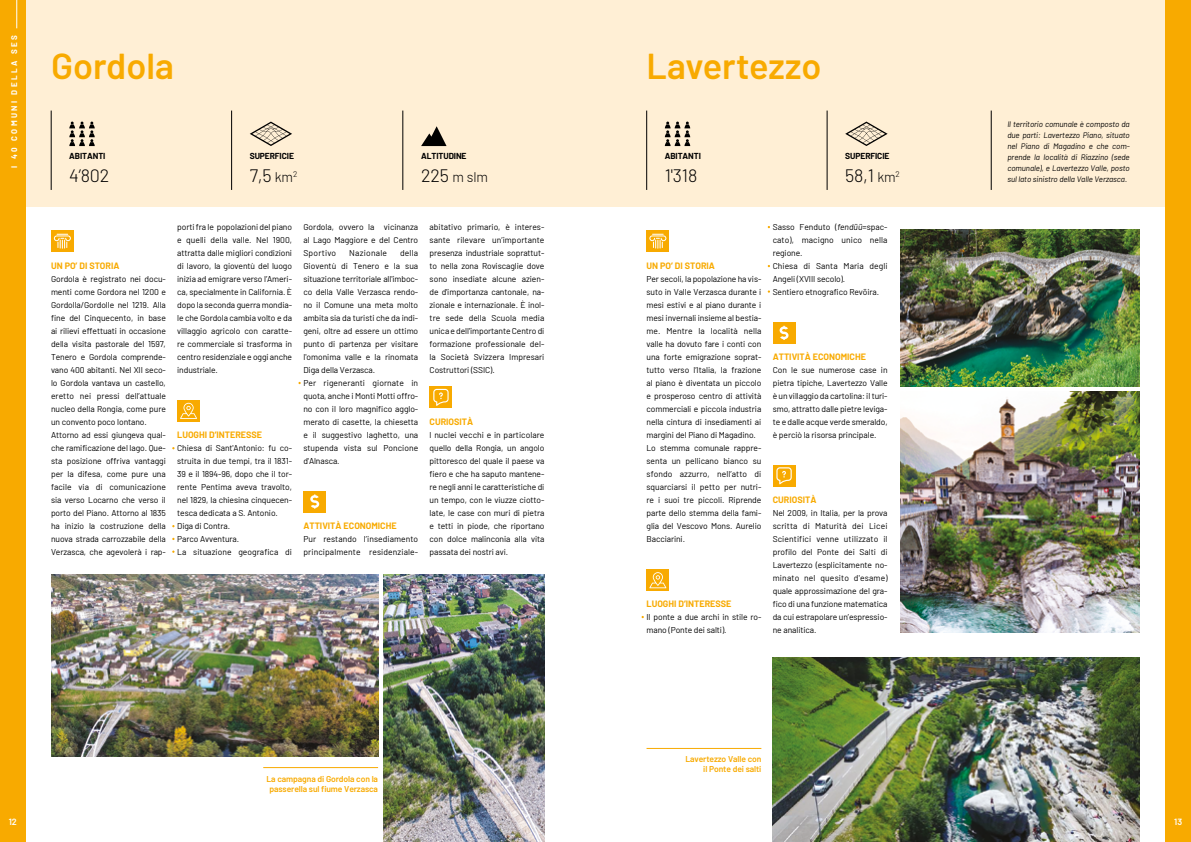
<style>
.page{position:relative;width:1191px;height:842px;background:#fff}
.page>*{position:absolute;margin:0;border:0;box-sizing:border-box;transform-origin:0 0}
.t1{font:600 36px "Barlow";color:#f8aa00}
.t2{font:300 18px "Barlow";letter-spacing:-.01em;color:#000}
.t3{font:300 14px "Barlow";color:#000}
.t4{font:700 9px "Barlow";color:#f8aa00}
.t5{font:600 9px "Barlow";color:#fff}
.t6{font:8.5px/13px "Barlow";letter-spacing:-.01em;color:#000}
.t7{font:600 8.5px/10px "Barlow";letter-spacing:-.01em;color:#f8aa00;text-align:center}
.t8{font:8.5px/13px "Barlow";letter-spacing:.01em;color:#000}
.t9{font:700 8.5px "Barlow";letter-spacing:-.01em;color:#000}
.t10{font:8.5px "Barlow";letter-spacing:.025em;color:#000}
.t11{font:italic 8px/11px "Barlow";letter-spacing:-.01em;color:#000;text-align:justify}
.t12{font:700 8px "Barlow";letter-spacing:.3em;color:#fff}
.s1{font-size:14px}
.s2{font-size:18px}
.s3{font-style:italic}
</style>
<div class="page">
<div style="left:0;top:0;width:595px;height:207px;background:#ffefd5"></div>
<svg style="left:69px;top:122px;width:26px;height:24px"></svg>
<hr style="left:231px;top:111px;width:1px;height:79px;background:#000">
<svg style="left:250px;top:122px;width:42px;height:24px"></svg>
<hr style="left:403px;top:111px;width:1px;height:79px;background:#000">
<svg style="left:421px;top:126px;width:25px;height:20px"></svg>
<hr style="left:51px;top:111px;width:1px;height:79px;background:#000">
<div style="left:51px;top:230px;width:23px;height:22px;background:#f8aa00"></div>
<svg style="left:54px;top:234px;width:17px;height:15px"></svg>
<div style="left:303px;top:491px;width:23px;height:21px;background:#f8aa00"></div>
<svg style="left:310px;top:494px;width:9px;height:15px"></svg>
<div style="left:177px;top:400px;width:23px;height:22px;background:#f8aa00"></div>
<svg style="left:180px;top:403px;width:17px;height:16px"></svg>
<div style="left:429px;top:386px;width:23px;height:22px;background:#f8aa00"></div>
<svg style="left:433px;top:389px;width:15px;height:17px"></svg>
<img style="left:51px;top:574px;width:327px;height:182px">
<img style="left:384px;top:574px;width:160px;height:268px">
<hr style="left:263px;top:767px;width:115px;height:1px;background:#f8aa00">
<div style="left:595px;top:0;width:596px;height:207px;background:#ffefd5"></div>
<div style="left:646px;top:230px;width:23px;height:22px;background:#f8aa00"></div>
<svg style="left:649px;top:234px;width:17px;height:15px"></svg>
<div style="left:772px;top:322px;width:23px;height:22px;background:#f8aa00"></div>
<svg style="left:779px;top:326px;width:9px;height:14px"></svg>
<svg style="left:665px;top:122px;width:25px;height:24px"></svg>
<hr style="left:827px;top:111px;width:1px;height:79px;background:#000">
<svg style="left:845px;top:122px;width:42px;height:24px"></svg>
<hr style="left:991px;top:111px;width:1px;height:79px;background:#000">
<div style="left:646px;top:569px;width:23px;height:22px;background:#f8aa00"></div>
<svg style="left:649px;top:572px;width:17px;height:16px"></svg>
<hr style="left:646px;top:111px;width:1px;height:79px;background:#000">
<div style="left:772px;top:465px;width:23px;height:22px;background:#f8aa00"></div>
<svg style="left:776px;top:467px;width:15px;height:17px"></svg>
<img style="left:900px;top:392px;width:240px;height:240px">
<img style="left:900px;top:230px;width:240px;height:156px">
<hr style="left:646px;top:748px;width:115px;height:1px;background:#f8aa00">
<img style="left:772px;top:658px;width:368px;height:184px">
<div style="left:0;top:0;width:26px;height:842px;background:#f8aa00"></div>
<svg style="left:17px;top:0;width:1px;height:28px"></svg>
<div style="left:1165px;top:0;width:26px;height:842px;background:#f8aa00"></div>
<p class="t12" style="left:8px;top:168px;width:134px;rotate:-90deg">I 40 COMUNI DELLA SES</p>
<h1 class="t1" style="left:51px;top:40px;width:124px">Gordola</h1>
<p class="t9" style="left:69px;top:150px;width:38px">ABITANTI</p>
<h2 class="t2" style="left:69px;top:163px;width:42px">4’802</h2>
<p class="t9" style="left:250px;top:150px;width:46px">SUPERFICIE</p>
<h2 class="t2" style="left:250px;top:163px;width:49px">7,5 <span class="s1">km</span><sup>2</sup></h2>
<p class="t9" style="left:421px;top:150px;width:47px">ALTITUDINE</p>
<h3 class="t3" style="left:421px;top:167px;width:68px"><span class="s2">225</span> m slm</h3>
<p class="t4" style="left:51px;top:259px;width:70px">UN PO’ DI STORIA</p>
<p class="t6" style="left:51px;top:271px;width:116px">Gordola è registrato nei docu&shy;menti come Gordora nel 1200 e<br>Gordolla/Gordolle nel 1219. Alla fine del Cinquecento, in base ai rilievi effettuati in occasione della visita pastorale del 1597,<br>Tenero e Gordola comprende&shy;vano 400 abitanti. Nel XII seco&shy;lo Gordola vantava un castello, eretto nei pressi dell’attuale nucleo della Rongia, come pure un convento poco lontano.<br>Attorno ad essi giungeva qual&shy;che ramificazione del lago. Que&shy;sta posizione offriva vantaggi per la difesa, come pure una facile via di comunicazione sia verso Locarno che verso il porto del Piano. Attorno al 1835 ha inizio la costruzione della nuova strada carrozzabile della<br>Verzasca, che agevolerà i rap-</p>
<p class="t6" style="left:177px;top:219px;width:116px;text-align:justify">porti fra le popolazioni del piano e quelli della valle. Nel 1900, attratta dalle migliori condizioni di lavoro, la gioventù del luogo inizia ad emigrare verso l’Ameri&shy;ca, specialmente in California. È dopo la seconda guerra mondia&shy;le che Gordola cambia volto e da villaggio agricolo con caratte&shy;re commerciale si trasforma in centro residenziale e oggi anche industriale.</p>
<p class="t4" style="left:177px;top:428px;width:86px">LUOGHI D’INTERESSE</p>
<p class="t6" style="left:177px;top:440px;width:116px">Chiesa di Sant'Antonio: fu co&shy;struita in due tempi, tra il 1831-<br>39 e il 1894-96, dopo che il tor&shy;rente Pentima aveva travolto, nel 1829, la chiesina cinquecen&shy;tesca dedicata a S. Antonio.<br>Diga di Contra.<br>Parco Avventura.<br>La situazione geografica di</p>
<p class="t6" style="left:303px;top:219px;width:116px;text-align:justify">Gordola, ovvero la vicinanza al Lago Maggiore e del Centro Sportivo</p>
<p class="t10" style="left:349px;top:246px;width:39px">Nazionale</p>
<p class="t6" style="left:303px;top:245px;width:116px;text-indent:97px">della<br>Gioventù di Tenero e la sua situazione territoriale all'imboc&shy;co della Valle Verzasca rendo&shy;no il Comune una meta molto ambita sia da turisti che da indi&shy;geni, oltre ad essere un ottimo punto di partenza per visitare l'omonima valle e la rinomata<br>Diga della Verzasca.<br>Per rigeneranti giornate in quota, anche i Monti Motti offro&shy;no con il loro magnifico agglo&shy;merato di casette, la chiesetta e il suggestivo laghetto, una stupenda vista sul Poncione d'Alnasca.</p>
<p class="t4" style="left:303px;top:519px;width:95px">ATTIVITÀ ECONOMICHE</p>
<p class="t8" style="left:303px;top:531px;width:116px">Pur restando l’insediamento principalmente residenziale-</p>
<p class="t6" style="left:429px;top:219px;width:116px;text-align:justify">abitativo primario, è interes&shy;sante rilevare un’importante presenza industriale soprattut&shy;to nella zona Roviscaglie dove sono insediate alcune azien&shy;de d'importanza cantonale, na&shy;zionale e internazionale. È inol&shy;tre sede della Scuola media unica e dell'importante Centro di formazione professionale del&shy;la Società Svizzera Impresari Costruttori (SSIC).</p>
<p class="t4" style="left:429px;top:415px;width:45px">CURIOSITÀ</p>
<p class="t6" style="left:429px;top:427px;width:116px;text-align:justify">l nuclei vecchi e in particolare quello della Rongia, un angolo pittoresco del quale il paese va fiero e che ha saputo mantene&shy;re negli anni le caratteristiche di un tempo, con le viuzze ciotto&shy;late, le case con muri di pietra e tetti in piode, che riportano con dolce malinconia alla vita passata dei nostri avi.</p>
<p class="t7" style="left:266px;top:773px;width:113px">La campagna di Gordola con la passerella sul fiume Verzasca</p>
<h1 class="t1" style="left:646px;top:40px;width:176px">Lavertezzo</h1>
<p class="t9" style="left:665px;top:150px;width:38px">ABITANTI</p>
<h2 class="t2" style="left:665px;top:163px;width:34px">1'318</h2>
<p class="t9" style="left:845px;top:150px;width:46px">SUPERFICIE</p>
<h2 class="t2" style="left:845px;top:163px;width:56px">58,1 <span class="s1">km</span><sup>2</sup></h2>
<p class="t4" style="left:646px;top:259px;width:70px">UN PO’ DI STORIA</p>
<p class="t6" style="left:646px;top:271px;width:116px">Per secoli, la popolazione ha vis&shy;suto in Valle Verzasca durante i mesi estivi e al piano durante i mesi invernali insieme al bestia&shy;me. Mentre la località nella valle ha dovuto fare i conti con una forte emigrazione soprat&shy;tutto verso l’Italia, la frazione al piano è diventata un piccolo e prosperoso centro di attività commerciali e piccola industria nella cintura di insediamenti ai margini del Piano di Magadino.<br>Lo stemma comunale rappre&shy;senta un pellicano bianco su sfondo azzurro, nell’atto di squarciarsi il petto per nutri&shy;re i suoi tre piccoli. Riprende parte dello stemma della fami&shy;glia del Vescovo Mons. Aurelio<br>Bacciarini.</p>
<p class="t4" style="left:646px;top:597px;width:86px">LUOGHI D’INTERESSE</p>
<p class="t6" style="left:646px;top:609px;width:116px">Il ponte a due archi in stile ro&shy;mano (Ponte dei salti).</p>
<p class="t6" style="left:772px;top:219px;width:116px">Sasso Fenduto (<span class="s3">fendüü</span>=spac&shy;cato), macigno unico nella regione.<br>Chiesa di Santa Maria degli<br>Angeli (XVIII secolo).<br>Sentiero etnografico Revöira.</p>
<p class="t4" style="left:772px;top:350px;width:95px">ATTIVITÀ ECONOMICHE</p>
<p class="t6" style="left:772px;top:362px;width:116px;text-align:justify">Con le sue numerose case in pietra tipiche, Lavertezzo Valle è un villaggio da cartolina: il turi&shy;smo, attratto dalle pietre leviga&shy;te e dalle acque verde smeraldo, è perciò la risorsa principale.</p>
<p class="t4" style="left:772px;top:493px;width:45px">CURIOSITÀ</p>
<p class="t6" style="left:772px;top:505px;width:116px;text-align:justify">Nel 2009, in Italia, per la prova scritta di Maturità dei Licei Scientifici venne utilizzato il profilo del Ponte dei Salti di Lavertezzo (esplicitamente no&shy;minato nel quesito d'esame) quale approssimazione del gra&shy;fico di una funzione matematica da cui estrapolare un’espressio&shy;ne analitica.</p>
<p class="t7" style="left:685px;top:754px;width:77px;text-align:right">Lavertezzo Valle con il Ponte dei salti</p>
<p class="t11" style="left:1007px;top:118px;width:124px">Il territorio comunale è composto da due parti: Lavertezzo Piano, situato nel Piano di Magadino e che com&shy;prende la località di Riazzino (sede comunale), e Lavertezzo Valle, posto sul lato sinistro della Valle Verzasca.</p>
<p class="t5" style="left:9px;top:816px;width:10px">12</p>
<p class="t5" style="left:1174px;top:816px;width:9px">13</p>
</div>
